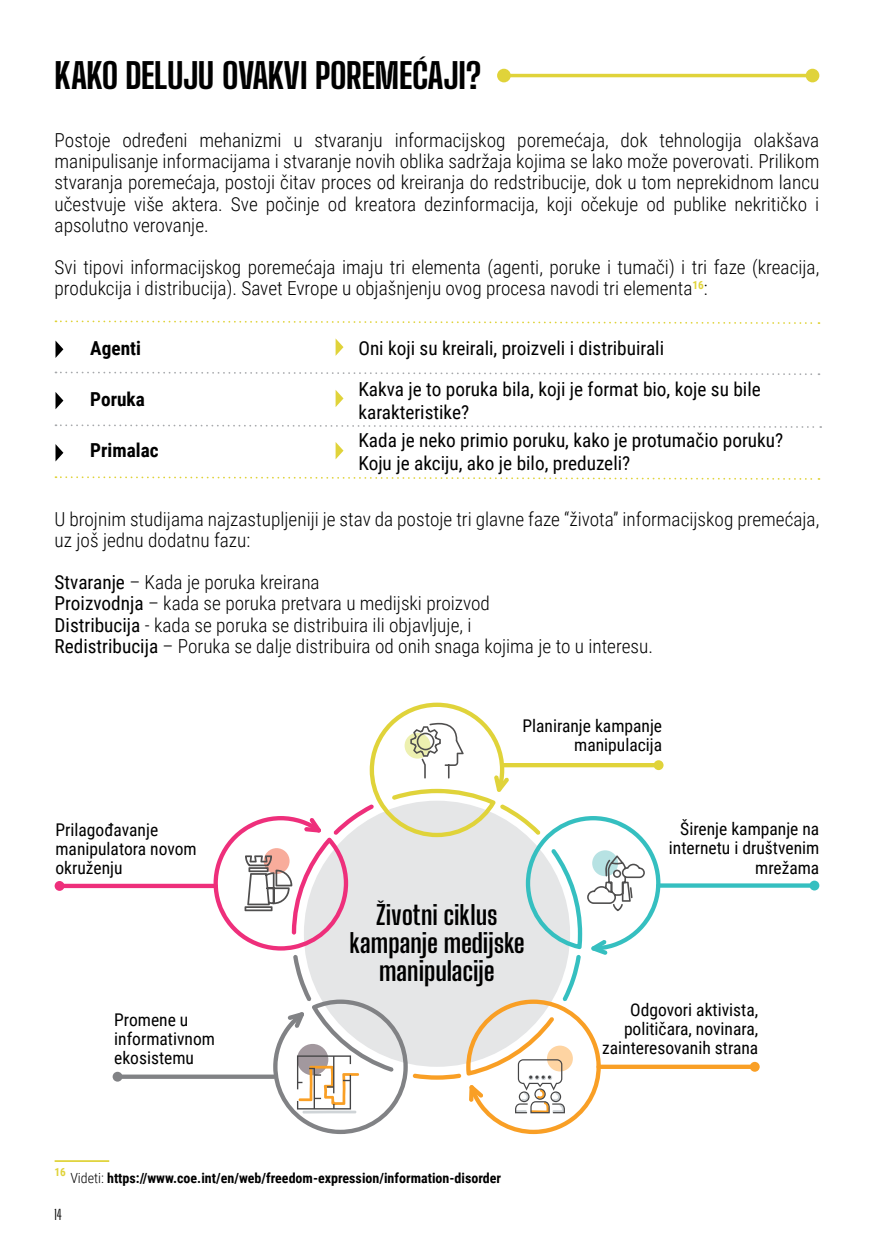
<style>
.page{position:relative;width:874px;height:1241px;background:#fff}
.page>*{position:absolute;margin:0;border:0;box-sizing:border-box;transform-origin:0 0}
.t1{font:800 35px "Big Shoulders Display";letter-spacing:-.015em;color:#000}
.t2{font:700 26.25px/28px "Big Shoulders Display";color:#000;text-align:center}
.t3{font:300 19.25px/21.2px "Roboto Condensed";color:#000}
.t4{font:19.25px/40.4px "Roboto Condensed";color:#000}
.t5{font:700 19.25px "Roboto Condensed";color:#000}
.t6{font:17.5px/19.2px "Roboto Condensed";color:#000;text-align:right}
.t7{font:700 14px "Roboto Condensed";color:#000}
.t8{font:14px "Big Shoulders Display";color:#000}
.t9{font:700 11.2px "Roboto Condensed";color:#e0d33a}
.s1{font-weight:400}
.s2{font-weight:300}
</style>
<div class="page">
<svg style="left:55px;top:880px;width:9px;height:10px"></svg>
<div style="left:57px;top:883px;width:161px;height:5px;background:#ee2f7b;border-radius:2px"></div>
<svg style="left:112px;top:1071px;width:10px;height:10px"></svg>
<svg style="left:115px;top:1074px;width:161px;height:4px"></svg>
<svg style="left:809px;top:880px;width:10px;height:10px"></svg>
<svg style="left:655px;top:883px;width:161px;height:4px"></svg>
<div style="left:653px;top:760px;width:10px;height:10px;background:#e0d33a;border-radius:50%"></div>
<svg style="left:749px;top:1061px;width:10px;height:10px"></svg>
<svg style="left:596px;top:1064px;width:160px;height:4px"></svg>
<svg style="left:213px;top:702px;width:447px;height:431px"></svg>
<hr style="left:55px;top:1159px;width:54px;height:2px;background:#e0d33a">
<svg style="left:55px;top:340px;width:8px;height:18px"></svg>
<svg style="left:55px;top:392px;width:8px;height:17px"></svg>
<svg style="left:55px;top:444px;width:8px;height:17px"></svg>
<svg style="left:335px;top:338px;width:8px;height:18px"></svg>
<svg style="left:335px;top:390px;width:8px;height:17px"></svg>
<svg style="left:335px;top:442px;width:8px;height:17px"></svg>
<svg style="left:55px;top:371px;width:764px;height:4px"></svg>
<svg style="left:55px;top:424px;width:765px;height:4px"></svg>
<svg style="left:55px;top:476px;width:764px;height:4px"></svg>
<svg style="left:55px;top:320px;width:764px;height:4px"></svg>
<div style="left:497px;top:69px;width:13px;height:13px;background:#e0d33a;border-radius:50%"></div>
<div style="left:805px;top:69px;width:14px;height:13px;background:#e0d33a;border-radius:50%"></div>
<hr style="left:503px;top:74px;width:309px;height:3px;background:#e0d33a">
<h1 class="t1" style="left:55px;top:51px;width:428px">KAKO DELUJU OVAKVI POREMEĆAJI?</h1>
<p class="t3" style="left:55px;top:129px;width:765px;text-align:justify">Postoje određeni mehanizmi u stvaranju informacijskog poremećaja, dok tehnologija olakšava manipulisanje informacijama i stvaranje novih oblika sadržaja kojima se lako može poverovati. Prilikom stvaranja poremećaja, postoji čitav proces od kreiranja do redstribucije, dok u tom neprekidnom lancu učestvuje više aktera. Sve počinje od kreatora dezinformacija, koji očekuje od publike nekritičko i apsolutno verovanje.</p>
<p class="t3" style="left:55px;top:256px;width:765px">Svi tipovi informacijskog poremećaja imaju tri elementa (agenti, poruke i tumači) i tri faze (kreacija, produkcija i distribucija). Savet Evrope u objašnjenju ovog procesa navodi tri elementa<sup>16</sup>:</p>
<p class="t5" style="left:90px;top:334px;width:52px">Agenti</p>
<p class="t4" style="left:358px;top:327px;width:403px">Oni koji su kreirali, proizveli i distribuirali<br>Kakva je to poruka bila, koji je format bio, koje su bile</p>
<p class="t4" style="left:358px;top:391px;width:112px">karakteristike?</p>
<p class="t5" style="left:90px;top:386px;width:56px">Poruka</p>
<p class="t5" style="left:90px;top:437px;width:70px">Primalac</p>
<p class="t4" style="left:358px;top:427px;width:426px;line-height:23.1px">Kada je neko primio poruku, kako je protumačio poruku?<br>Koju je akciju, ako je bilo, preduzeli?</p>
<p class="t3" style="left:55px;top:507px;width:765px">U brojnim studijama najzastupljeniji je stav da postoje tri glavne faze “života” informacijskog premećaja, uz još jednu dodatnu fazu:</p>
<p class="t3" style="left:55px;top:571px;width:599px"><span class="s1">Stvaranje</span> – Kada je poruka kreirana<br><span class="s1">Proizvodnja</span> – kada se poruka pretvara u medijski proizvod<br><span class="s1">Distribucija</span> - kada se poruka se distribuira ili objavljuje, i<br><span class="s1">Redistribucija</span> – Poruka se dalje distribuira od onih snaga kojima je to u interesu.</p>
<p class="t6" style="left:55px;top:819px;width:143px;text-align:left">Prilagođavanje manipulatora novom okruženju</p>
<p class="t6" style="left:114px;top:1009px;width:102px;text-align:left">Promene u informativnom ekosistemu</p>
<p class="t6" style="left:522px;top:715px;width:141px">Planiranje kampanje manipulacija</p>
<h2 class="t2" style="left:349px;top:900px;width:177px">Životni ciklus kampanje medijske manipulacije</h2>
<p class="t6" style="left:668px;top:818px;width:152px">Širenje kampanje na internetu i društvenim mrežama</p>
<p class="t6" style="left:602px;top:999px;width:157px">Odgovori aktivista, političara, novinara, zainteresovanih strana</p>
<p class="t9" style="left:55px;top:1164px;width:13px">16</p>
<p class="t7" style="left:70px;top:1167px;width:432px"><span class="s2">Videti:</span> https://www.coe.int/en/web/freedom-expression/information-disorder</p>
<p class="t8" style="left:54px;top:1205px;width:10px">14</p>
</div>
